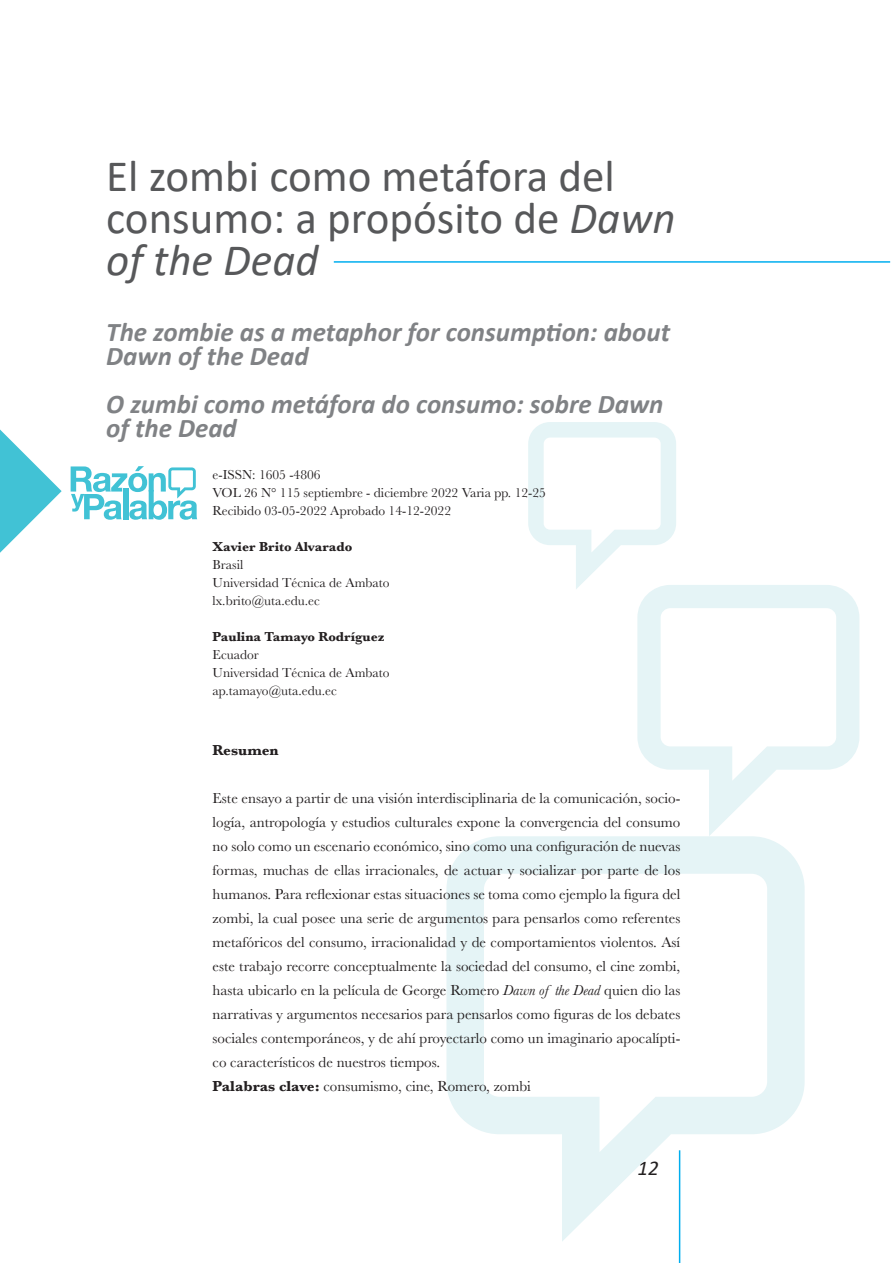
<style>
.page{position:relative;width:893px;height:1263px;background:#fff}
.page>*{position:absolute;margin:0;border:0;box-sizing:border-box;transform-origin:0 0}
.t1{font:45px/42px "Calibri";color:#57585a}
.t2{font:italic 700 27px/24px "Calibri";color:#808285}
.t3{font:italic 21px "Calibri";color:#231f20}
.Resumen{font:15px/24px "Baskerville";color:#231f20;text-align:justify}
.Resumen-2{font:700 15px "Baskerville";color:#231f20}
.t4{font:13.5px "Baskerville";color:#231f20}
.t5{font:700 13.5px "Baskerville";color:#231f20}
.s1{font-style:italic}
.s2{font-weight:700}
</style>
<div class="page">
<hr style="left:679px;top:1150px;width:1px;height:113px;background:#00aeef">
<svg style="left:446px;top:836px;width:359px;height:406px"></svg>
<svg style="left:637px;top:585px;width:222px;height:251px"></svg>
<svg style="left:528px;top:422px;width:148px;height:167px"></svg>
<svg style="left:71px;top:466px;width:126px;height:54px"></svg>
<svg style="left:0;top:429px;width:62px;height:124px"></svg>
<hr style="left:334px;top:261px;width:556px;height:2px;background:#00aeef">
<h1 class="t1" style="left:106px;top:154px;width:571px">El zombi como metáfora del consumo: a propósito de <span class="s1">Dawn of the Dead</span></h1>
<h2 class="t2" style="left:106px;top:319px;width:565px">The zombie as a metaphor for consumption: about<br>Dawn of the Dead</h2>
<h2 class="t2" style="left:106px;top:391px;width:559px">O zumbi como metáfora do consumo: sobre Dawn of the Dead</h2>
<h5 class="t4" style="left:213px;top:466px;width:110px">e-ISSN: 1605 -4806</h5>
<h5 class="t4" style="left:213px;top:484px;width:335px">VOL 26 N° 115 septiembre - diciembre 2022 Varia pp. 12-25</h5>
<h5 class="t4" style="left:213px;top:502px;width:240px">Recibido 03-05-2022 Aprobado 14-12-2022</h5>
<h5 class="t5" style="left:213px;top:537px;width:141px">Xavier Brito Alvarado</h5>
<h5 class="t4" style="left:213px;top:556px;width:32px">Brasil</h5>
<h5 class="t4" style="left:213px;top:574px;width:178px">Universidad Técnica de Ambato</h5>
<h5 class="t4" style="left:213px;top:592px;width:109px">lx.brito@uta.edu.ec</h5>
<h5 class="t5" style="left:213px;top:627px;width:173px">Paulina Tamayo Rodríguez</h5>
<h5 class="t4" style="left:213px;top:646px;width:48px">Ecuador</h5>
<h5 class="t4" style="left:213px;top:664px;width:178px">Universidad Técnica de Ambato</h5>
<h5 class="t4" style="left:213px;top:682px;width:126px">ap.tamayo@uta.edu.ec</h5>
<p class="Resumen-2" style="left:213px;top:740px;width:67px">Resumen</p>
<p class="Resumen" style="left:213px;top:786px;width:469px">Este ensayo a partir de una visión interdisciplinaria de la comunicación, socio&shy;logía, antropología y estudios culturales expone la convergencia del consumo no solo como un escenario económico, sino como una configuración de nuevas formas, muchas de ellas irracionales, de actuar y socializar por parte de los humanos. Para reflexionar estas situaciones se toma como ejemplo la figura del zombi, la cual posee una serie de argumentos para pensarlos como referentes metafóricos del consumo, irracionalidad y de comportamientos violentos. Así este trabajo recorre conceptualmente la sociedad del consumo, el cine zombi, hasta ubicarlo en la película de George Romero <span class="s1">Dawn of the Dead</span> quien dio las narrativas y argumentos necesarios para pensarlos como figuras de los debates sociales contemporáneos, y de ahí proyectarlo como un imaginario apocalípti&shy;co característicos de nuestros tiempos.</p>
<p class="Resumen" style="left:213px;top:1074px;width:320px"><span class="s2">Palabras clave:</span> consumismo, cine, Romero, zombi</p>
<h3 class="t3" style="left:637px;top:1153px;width:23px">12</h3>
</div>
